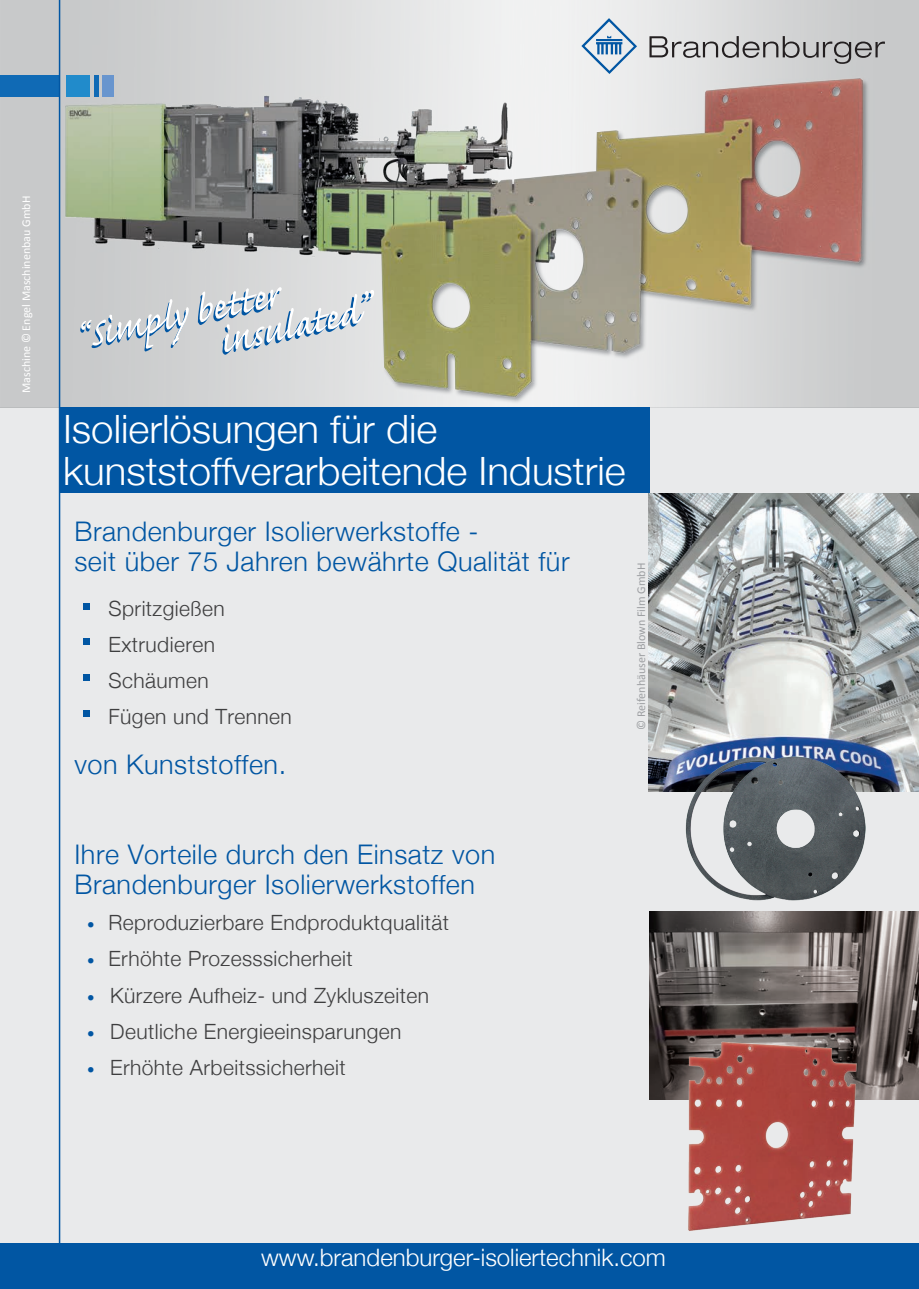
<style>
.page{position:relative;width:919px;height:1289px;background:#fff}
.page>*{position:absolute;margin:0;border:0;box-sizing:border-box;transform-origin:0 0}
.t1{font:300 39px/42px "Helvetica Neue";color:#fff}
.t2{font:300 27px/30px "Helvetica Neue";letter-spacing:.02em;color:#0156a3}
.t3{font:300 24px "Helvetica Neue";color:#fff}
.t4{font:300 21px/36px "Helvetica Neue";letter-spacing:.02em;color:#3e3e3f}
.t5{font:12px "Calibri";color:#fff}
.t6{font:12px "Calibri";color:#9d9fa2}
.s1{font-size:15px;color:#0156a3}
</style>
<div class="page">
<div style="left:0;top:407px;width:918px;height:846px;background:#e9eaeb"></div>
<img style="left:0;top:0;width:918px;height:407px">
<svg style="left:80px;top:299px;width:109px;height:52px"></svg>
<svg style="left:198px;top:287px;width:176px;height:68px"></svg>
<svg style="left:581px;top:18px;width:56px;height:56px"></svg>
<svg style="left:649px;top:36px;width:235px;height:28px"></svg>
<div style="left:0;top:1243px;width:918px;height:45px;background:#0156a3"></div>
<div style="left:0;top:75px;width:59px;height:22px;background:#106ab5"></div>
<div style="left:67px;top:75px;width:23px;height:22px;background:#218bcb"></div>
<hr style="left:94px;top:75px;width:4px;height:22px;background:#106ab5">
<div style="left:103px;top:75px;width:11px;height:22px;background:#6895ce"></div>
<hr style="left:59px;top:0;width:1px;height:1243px;background:#0156a3">
<div style="left:59px;top:407px;width:590px;height:86px;background:#0156a3"></div>
<div style="left:83px;top:603px;width:7px;height:6px;background:#0156a3"></div>
<div style="left:83px;top:638px;width:7px;height:6px;background:#0156a3"></div>
<div style="left:84px;top:674px;width:6px;height:7px;background:#0156a3"></div>
<div style="left:83px;top:710px;width:7px;height:6px;background:#0156a3"></div>
<img style="left:649px;top:934px;width:269px;height:95px">
<img style="left:648px;top:493px;width:270px;height:247px">
<img style="left:648px;top:740px;width:270px;height:194px">
<img style="left:649px;top:1029px;width:269px;height:202px">
<p class="t5" style="left:19px;top:393px;width:199px;rotate:-90deg">Maschine © Engel Maschinenbau GmbH</p>
<h1 class="t1" style="left:63px;top:407px;width:564px">Isolierlösungen für die kunststoffverarbeitende Industrie</h1>
<p class="t2" style="left:74px;top:515px;width:496px">Brandenburger Isolierwerkstoffe -<br>seit über 75 Jahren bewährte Qualität für</p>
<p class="t4" style="left:108px;top:590px;width:185px">Spritzgießen<br>Extrudieren<br>Schäumen<br>Fügen und Trennen</p>
<p class="t2" style="left:74px;top:749px;width:213px">von Kunststoffen.</p>
<p class="t6" style="left:633px;top:729px;width:168px;rotate:-90deg">© Reifenhäuser Blown Film GmbH</p>
<p class="t2" style="left:74px;top:839px;width:422px">Ihre Vorteile durch den Einsatz von<br>Brandenburger Isolierwerkstoffen</p>
<p class="t4" style="left:87px;top:904px;width:363px"><span class="s1">•</span> Reproduzierbare Endproduktqualität</p>
<p class="t4" style="left:87px;top:940px;width:267px"><span class="s1">•</span> Erhöhte Prozesssicherheit</p>
<p class="t4" style="left:87px;top:976px;width:343px"><span class="s1">•</span> Kürzere Aufheiz- und Zykluszeiten</p>
<p class="t4" style="left:87px;top:1012px;width:316px"><span class="s1">•</span> Deutliche Energieeinsparungen</p>
<p class="t4" style="left:87px;top:1048px;width:260px"><span class="s1">•</span> Erhöhte Arbeitssicherheit</p>
<p class="t3" style="left:261px;top:1243px;width:406px">www.brandenburger-isoliertechnik.com</p>
</div>
